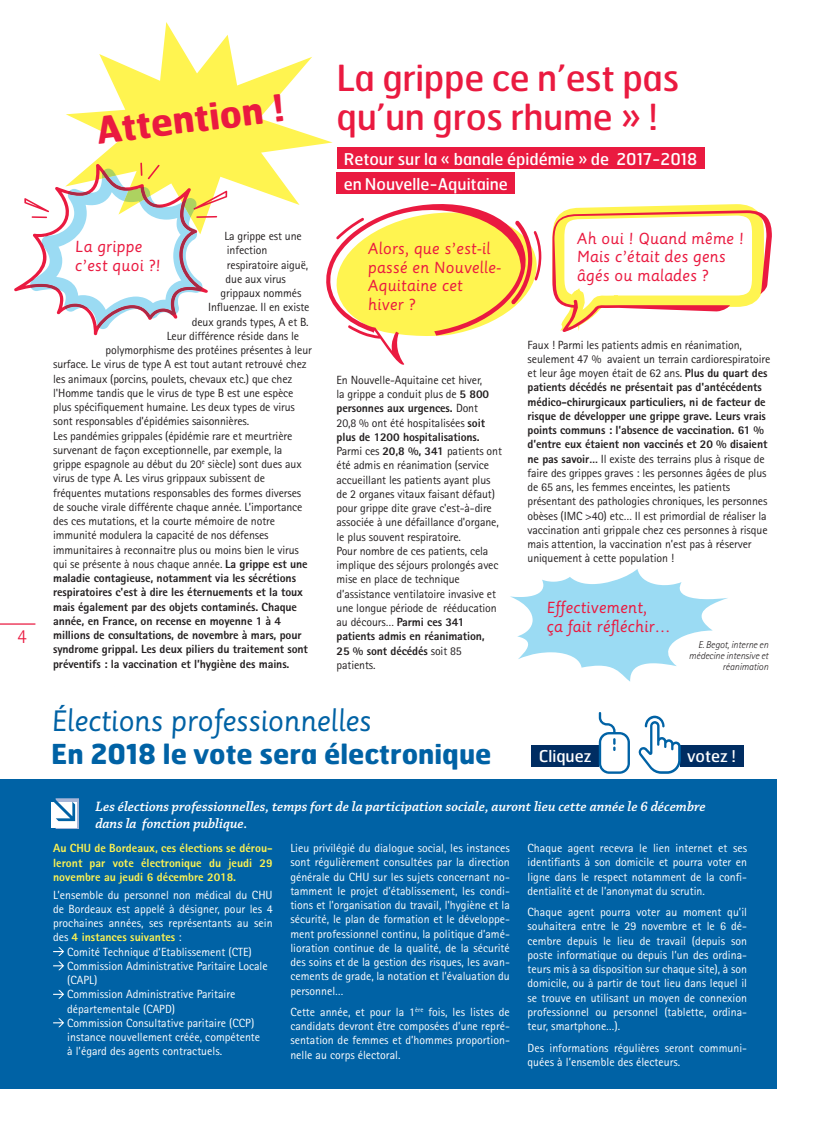
<style>
.page{position:relative;width:815px;height:1134px;background:#fff}
.page>*{position:absolute;margin:0;border:0;box-sizing:border-box;transform-origin:0 0}
.t1{font:700 37.12px "Hermes";color:#ea1a40}
.t2{font:36px/38.2px "Hermes";letter-spacing:-.01em;color:#ea1a40}
.t3{font:28.75px "Sassoon Primary";letter-spacing:-.02em;color:#0062a5}
.t4{font:700 27.5px "Hermes";color:#0062a5}
.t5{font:300 20px "Rotis Sans Serif";color:#ea1a40}
.t6{font:16.25px/24.6px "Hermes";color:#fff}
.t7{font:15.62px/18.8px "Sassoon Primary";color:#ea1a40}
.t8{font:italic 600 14.38px/17.5px "Chaparral Pro";color:#fff}
.t9{font:11.88px/14.2px "Rotis Sans Serif";letter-spacing:-.01em;color:#231f20}
.t10{font:11.88px/14.2px "Rotis Sans Serif";color:#fff;text-align:justify}
.t11{font:800 11.88px "Rotis Sans Serif";letter-spacing:-.01em;color:#231f20}
.t12{font:800 11.88px/14.2px "Rotis Sans Serif";color:#fff450;text-align:justify}
.t13{font:italic 300 10px/11.2px "Rotis Sans Serif";letter-spacing:-.01em;color:#231f20;text-align:right}
.s1{font-weight:800}
.s2{font-weight:400;color:#fff}
</style>
<div class="page">
<div style="left:0;top:779px;width:776px;height:310px;background:#0062a5"></div>
<hr style="left:0;top:623px;width:35px;height:2px;background:#ea1a40">
<svg style="left:53px;top:947px;width:11px;height:23px"></svg>
<svg style="left:53px;top:990px;width:11px;height:9px"></svg>
<svg style="left:53px;top:1018px;width:11px;height:9px"></svg>
<svg style="left:66px;top:22px;width:267px;height:183px"></svg>
<div style="left:337px;top:147px;width:367px;height:22px;background:#ea1a40"></div>
<div style="left:337px;top:172px;width:178px;height:22px;background:#ea1a40"></div>
<svg style="left:14px;top:163px;width:213px;height:172px"></svg>
<svg style="left:510px;top:569px;width:218px;height:113px"></svg>
<svg style="left:324px;top:185px;width:448px;height:180px"></svg>
<div style="left:680px;top:745px;width:63px;height:21px;background:#002d62"></div>
<div style="left:531px;top:745px;width:68px;height:21px;background:#002d62"></div>
<svg style="left:639px;top:716px;width:42px;height:58px"></svg>
<svg style="left:599px;top:712px;width:31px;height:62px"></svg>
<div style="left:51px;top:802px;width:25px;height:26px;background:#fff"></div>
<svg style="left:54px;top:798px;width:25px;height:31px"></svg>
<h3 class="t5" style="left:17px;top:629px;width:11px">4</h3>
<h1 class="t1" style="left:94px;top:113px;width:191px;rotate:-7deg">Attention !</h1>
<p class="t9" style="left:224px;top:230px;width:79px">La grippe est une</p>
<p class="t9" style="left:227px;top:244px;width:42px">infection</p>
<p class="t9" style="left:227px;top:259px;width:83px">respiratoire aiguë,</p>
<p class="t9" style="left:226px;top:273px;width:62px">due aux virus</p>
<p class="t9" style="left:221px;top:287px;width:82px">grippaux nommés</p>
<p class="t9" style="left:208px;top:301px;width:103px">Influenzae. Il en existe</p>
<p class="t9" style="left:192px;top:316px;width:118px">deux grands types, A et B.</p>
<p class="t9" style="left:167px;top:330px;width:134px">Leur différence réside dans le</p>
<p class="t9" style="left:106px;top:344px;width:208px">polymorphisme des protéines présentes à leur</p>
<p class="t9" style="left:53px;top:358px;width:255px">surface. Le virus de type A est tout autant retrouvé chez</p>
<p class="t9" style="left:53px;top:373px;width:241px">les animaux (porcins, poulets, chevaux etc.) que chez</p>
<p class="t9" style="left:53px;top:387px;width:242px">l'Homme tandis que le virus de type B est une espèce</p>
<p class="t9" style="left:53px;top:401px;width:243px">plus spécifiquement humaine. Les deux types de virus</p>
<p class="t9" style="left:53px;top:415px;width:198px">sont responsables d’épidémies saisonnières.</p>
<p class="t9" style="left:53px;top:430px;width:241px">Les pandémies grippales (épidémie rare et meurtrière</p>
<p class="t9" style="left:53px;top:444px;width:231px">survenant de façon exceptionnelle, par exemple, la</p>
<p class="t9" style="left:53px;top:458px;width:250px">grippe espagnole au début du 20<sup>e</sup> siècle) sont dues aux</p>
<p class="t9" style="left:53px;top:472px;width:213px">virus de type A. Les virus grippaux subissent de</p>
<p class="t9" style="left:53px;top:487px;width:250px">fréquentes mutations responsables des formes diverses</p>
<p class="t9" style="left:53px;top:501px;width:251px">de souche virale différente chaque année. L’importance</p>
<p class="t9" style="left:53px;top:515px;width:223px">des ces mutations, et la courte mémoire de notre</p>
<p class="t9" style="left:53px;top:529px;width:217px">immunité modulera la capacité de nos défenses</p>
<p class="t9" style="left:53px;top:544px;width:247px">immunitaires à reconnaitre plus ou moins bien le virus</p>
<p class="t9" style="left:53px;top:558px;width:256px">qui se présente à nous chaque année. <span class="s1">La grippe est une</span></p>
<p class="t11" style="left:53px;top:574px;width:244px">maladie contagieuse, notamment via les sécrétions</p>
<p class="t11" style="left:53px;top:588px;width:251px">respiratoires c'est à dire les éternuements et la toux</p>
<p class="t11" style="left:53px;top:602px;width:245px">mais également par des objets contaminés. Chaque</p>
<p class="t11" style="left:53px;top:617px;width:230px">année, en France, on recense en moyenne 1 à 4</p>
<p class="t11" style="left:53px;top:631px;width:250px">millions de consultations, de novembre à mars, pour</p>
<p class="t11" style="left:53px;top:645px;width:256px">syndrome grippal. Les deux piliers du traitement sont</p>
<p class="t11" style="left:53px;top:659px;width:238px">préventifs : la vaccination et l’hygiène des mains.</p>
<h3 class="t7" style="left:75px;top:239px;width:87px">La grippe c’est quoi ?!</h3>
<h2 class="t2" style="left:337px;top:61px;width:344px">La grippe ce n’est pas qu’un gros rhume » !</h2>
<h3 class="t6" style="left:344px;top:148px;width:355px">Retour sur la « banale épidémie » de 2017-2018 en Nouvelle-Aquitaine</h3>
<h3 class="t7" style="left:368px;top:240px;width:135px">Alors, que s’est-il passé en Nouvelle-<br>Aquitaine cet hiver ?</h3>
<h3 class="t7" style="left:577px;top:230px;width:168px">Ah oui ! Quand même !<br>Mais c’était des gens âgés ou malades ?</h3>
<p class="t9" style="left:337px;top:374px;width:167px">En Nouvelle-Aquitaine cet hiver,<br>la grippe a conduit plus de <span class="s1">5 800 personnes aux urgences.</span> Dont<br>20,8 % ont été hospitalisées <span class="s1">soit plus de 1200 hospitalisations.<br></span>Parmi ces <span class="s1">20,8 %, 341</span> patients ont été admis en réanimation (service accueillant les patients ayant plus de 2 organes vitaux faisant défaut) pour grippe dite grave c'est-à-dire associée à une défaillance d'organe, le plus souvent respiratoire.<br>Pour nombre de ces patients, cela implique des séjours prolongés avec mise en place de technique d’assistance ventilatoire invasive et une longue période de rééducation au décours… <span class="s1">Parmi ces 341 patients admis en réanimation,<br>25 % sont décédés</span> soit 85 patients.</p>
<p class="t9" style="left:528px;top:339px;width:244px">Faux ! Parmi les patients admis en réanimation, seulement 47 % avaient un terrain cardiorespiratoire et leur âge moyen était de 62 ans. <span class="s1">Plus du quart des patients décédés ne présentait pas d'antécédents médico-chirurgicaux particuliers, ni de facteur de risque de développer une grippe grave. Leurs vrais points communs : l’absence de vaccination. 61 % d’entre eux étaient non vaccinés et 20 % disaient ne pas savoir…</span> Il existe des terrains plus à risque de faire des grippes graves : les personnes âgées de plus de 65 ans, les femmes enceintes, les patients présentant des pathologies chroniques, les personnes obèses (IMC &gt;40) etc… Il est primordial de réaliser la vaccination anti grippale chez ces personnes à risque mais attention, la vaccination n’est pas à réserver uniquement à cette population !</p>
<h3 class="t7" style="left:547px;top:600px;width:125px">Effectivement,<br>ça fait réfléchir…</h3>
<p class="t13" style="left:689px;top:640px;width:81px">E. Begot, interne en médecine intensive et réanimation</p>
<h3 class="t3" style="left:51px;top:709px;width:322px">Élections professionnelles</h3>
<h3 class="t4" style="left:51px;top:741px;width:442px">En 2018 le vote sera électronique</h3>
<h3 class="t6" style="left:539px;top:745px;width:54px">Cliquez</h3>
<h3 class="t6" style="left:687px;top:745px;width:50px">votez !</h3>
<p class="t8" style="left:95px;top:799px;width:612px">Les élections professionnelles, temps fort de la participation sociale, auront lieu cette année le 6 décembre dans la fonction publique.</p>
<p class="t12" style="left:53px;top:842px;width:221px">Au CHU de Bordeaux, ces élections se dérou&shy;leront par vote électronique du jeudi 29 novembre au jeudi 6 décembre 2018.</p>
<p class="t10" style="left:53px;top:889px;width:221px">L’ensemble du personnel non médical du CHU</p>
<p class="t10" style="left:53px;top:903px;width:221px">de Bordeaux est appelé à désigner, pour les 4</p>
<p class="t10" style="left:53px;top:917px;width:221px">prochaines années, ses représentants au sein</p>
<p class="t12" style="left:53px;top:931px;width:130px"><span class="s2">des</span> 4 instances suivantes <span class="s2">:</span></p>
<p class="t10" style="left:67px;top:946px;width:186px">Comité Technique d’Etablissement (CTE)</p>
<p class="t10" style="left:67px;top:960px;width:202px">Commission Administrative Paritaire Locale</p>
<p class="t10" style="left:67px;top:974px;width:32px">(CAPL)</p>
<p class="t10" style="left:67px;top:988px;width:170px">Commission Administrative Paritaire</p>
<p class="t10" style="left:67px;top:1003px;width:109px">départementale (CAPD)</p>
<p class="t10" style="left:67px;top:1017px;width:189px">Commission Consultative paritaire (CCP)</p>
<p class="t10" style="left:67px;top:1031px;width:195px">instance nouvellement créée, compétente</p>
<p class="t10" style="left:67px;top:1045px;width:156px">à l’égard des agents contractuels.</p>
<p class="t10" style="left:290px;top:842px;width:221px">Lieu privilégié du dialogue social, les instances sont régulièrement consultées par la direction générale du CHU sur les sujets concernant no&shy;tamment le projet d’établissement, les condi&shy;tions et l’organisation du travail, l'hygiène et la sécurité, le plan de formation et le développe&shy;ment professionnel continu, la politique d’amé&shy;lioration continue de la qualité, de la sécurité des soins et de la gestion des risques, les avan&shy;cements de grade, la notation et l’évaluation du personnel…</p>
<p class="t10" style="left:290px;top:1006px;width:221px">Cette année, et pour la 1<sup>ère</sup> fois, les listes de candidats devront être composées d’une repré&shy;sentation de femmes et d’hommes proportion&shy;nelle au corps électoral.</p>
<p class="t10" style="left:528px;top:842px;width:221px">Chaque agent recevra le lien internet et ses identifiants à son domicile et pourra voter en ligne dans le respect notamment de la confi&shy;dentialité et de l’anonymat du scrutin.</p>
<p class="t10" style="left:528px;top:906px;width:221px">Chaque agent pourra voter au moment qu’il souhaitera entre le 29 novembre et le 6 dé&shy;cembre depuis le lieu de travail (depuis son poste informatique ou depuis l’un des ordina&shy;teurs mis à sa disposition sur chaque site), à son domicile, ou à partir de tout lieu dans lequel il se trouve en utilisant un moyen de connexion professionnel ou personnel (tablette, ordina&shy;teur, smartphone…).</p>
<p class="t10" style="left:528px;top:1041px;width:221px">Des informations régulières seront communi&shy;quées à l’ensemble des électeurs.</p>
</div>
